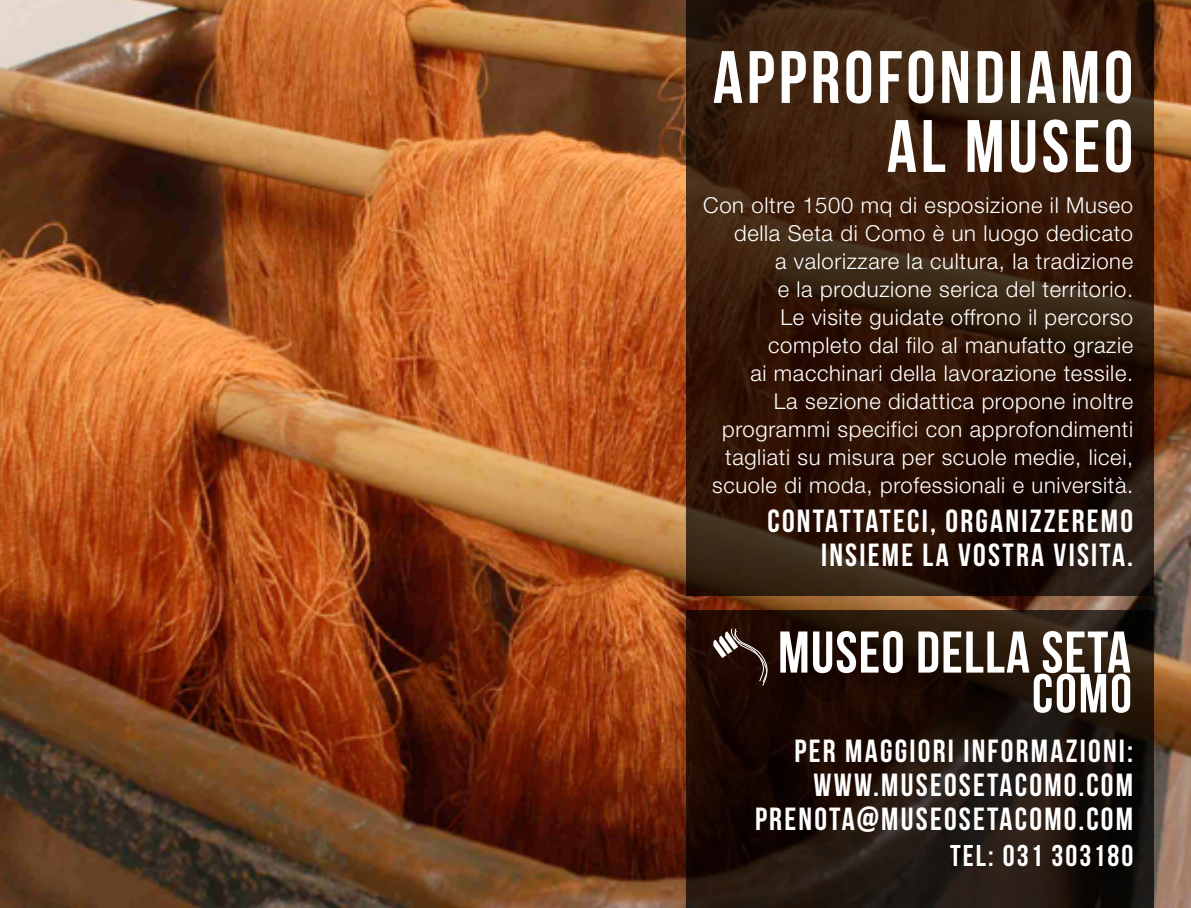
<style>
.page{position:relative;width:1191px;height:908px;background:#fff}
.page>*{position:absolute;margin:0;border:0;box-sizing:border-box;transform-origin:0 0}
.t1{font:700 74px/69px "Bebas Neue";letter-spacing:.05em;color:#fff;text-align:right}
.t2{font:700 58.6px "Bebas Neue";letter-spacing:.02em;color:#fff}
.t3{font:700 54.8px "Bebas Neue";color:#fff}
.t4{font:700 32px "Bebas Neue";letter-spacing:.07em;color:#fff}
.t5{font:700 30px "Bebas Neue";letter-spacing:.07em;color:#fff}
.t6{font:300 22px/28px "Helvetica Neue LT Std";letter-spacing:.03em;color:#fff;text-align:right}
</style>
<div class="page">
<img style="left:0;top:0;width:1191px;height:907px">
<svg style="left:686px;top:0;width:467px;height:595px"></svg>
<svg style="left:686px;top:609px;width:467px;height:298px"></svg>
<svg style="left:713px;top:627px;width:54px;height:58px"></svg>
<p class="t1" style="left:713px;top:42px;width:422px">APPROFONDIAMO<br>AL MUSEO</p>
<p class="t6" style="left:703px;top:190px;width:431px">Con oltre 1500 mq di esposizione il Museo</p>
<p class="t6" style="left:734px;top:218px;width:400px">della Seta di Como è un luogo dedicato</p>
<p class="t6" style="left:775px;top:246px;width:360px">a valorizzare la cultura, la tradizione</p>
<p class="t6" style="left:777px;top:274px;width:357px">e la produzione serica del territorio.</p>
<p class="t6" style="left:712px;top:302px;width:422px">Le visite guidate offrono il percorso completo dal filo al manufatto grazie<br>ai macchinari della lavorazione tessile.<br>La sezione didattica propone inoltre programmi specifici con approfondimenti tagliati su misura per scuole medie, licei, scuole di moda, professionali e università.</p>
<p class="t4" style="left:767px;top:503px;width:367px">CONTATTATECI, ORGANIZZEREMO</p>
<p class="t4" style="left:821px;top:537px;width:314px">INSIEME LA VOSTRA VISITA.</p>
<p class="t2" style="left:778px;top:620px;width:354px">MUSEO DELLA SETA</p>
<p class="t3" style="left:1032px;top:663px;width:101px">COMO</p>
<p class="t4" style="left:794px;top:732px;width:340px">PER MAGGIORI INFORMAZIONI:</p>
<p class="t4" style="left:813px;top:766px;width:321px">WWW.MUSEOSETACOMO.COM</p>
<p class="t4" style="left:755px;top:800px;width:380px">PRENOTA@MUSEOSETACOMO.COM</p>
<p class="t5" style="left:950px;top:838px;width:185px">TEL: 031 303180</p>
</div>
